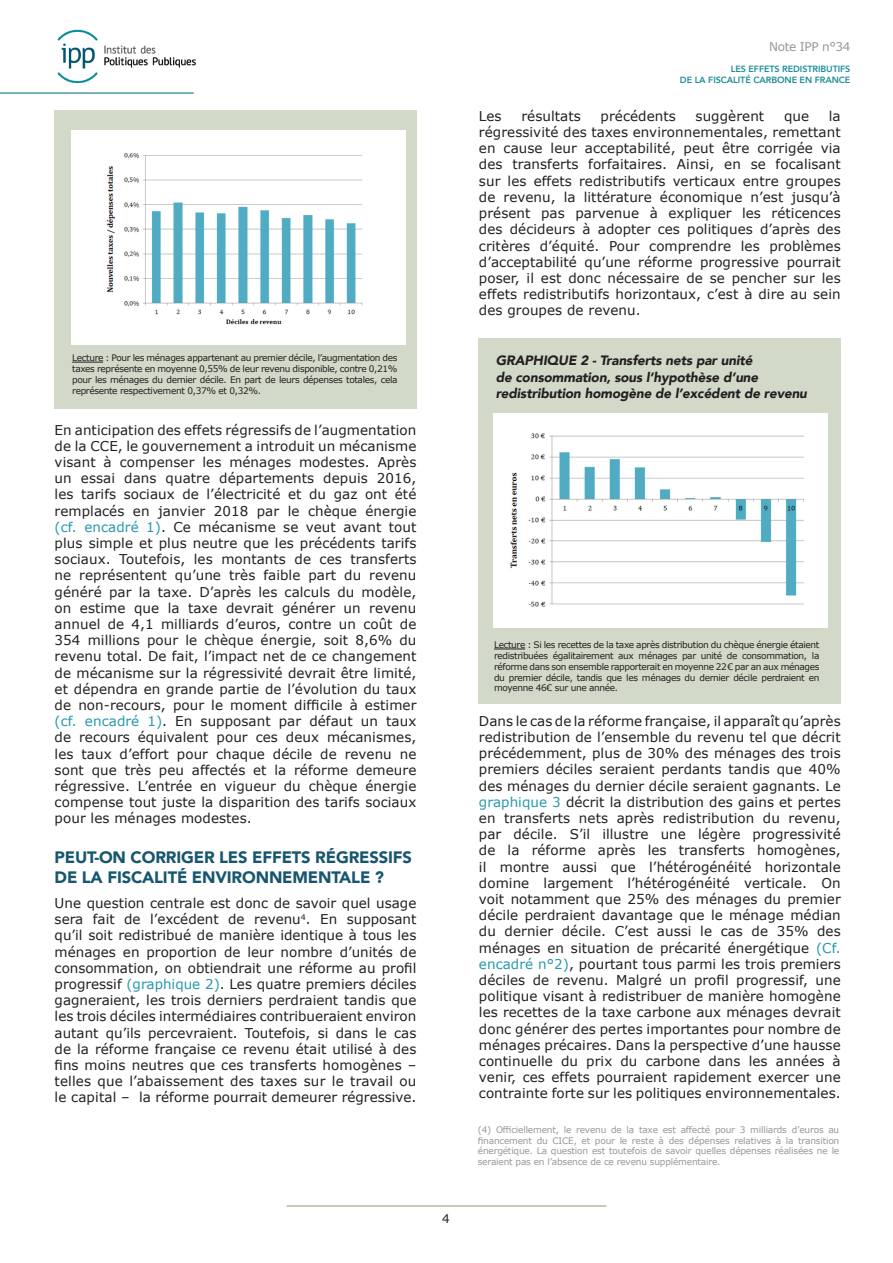
<style>
.page{position:relative;width:893px;height:1263px;background:#fff}
.page>*{position:absolute;margin:0;border:0;box-sizing:border-box;transform-origin:0 0}
.t1{font:900 16.5px/19.8px "Avenir";letter-spacing:-.01em;color:#16566e}
.t2{font:13.5px/16.2px "Verdana";letter-spacing:.005em;color:#231f20;text-align:justify}
.t3{font:italic 900 13.5px/16.5px "Avenir";letter-spacing:-.01em;color:#231f20}
.t4{font:12px "Verdana";letter-spacing:-.03em;color:#96979a}
.t5{font:12px "Verdana";color:#231f20}
.legende{font:9px/10.8px "Verdana";letter-spacing:-.04em;color:#231f20;text-align:justify}
.legende-2{font:9px/10.8px "Verdana";letter-spacing:-.02em;color:#96979a;text-align:justify}
.t6{font:800 9px/10.8px "Avenir";letter-spacing:-.01em;color:#1c8d9b;text-align:right}
.s1{color:#2698ae}
</style>
<div class="page">
<hr style="left:287px;top:1205px;width:319px;height:2px;background:#aebb9e">
<div style="left:54px;top:111px;width:363px;height:298px;background:#d3d9c9"></div>
<hr style="left:72px;top:362px;width:31px;height:1px;background:#231f20">
<div style="left:71px;top:130px;width:334px;height:215px;background:#fff"></div>
<img style="left:106px;top:153px;width:257px;height:172px">
<div style="left:478px;top:338px;width:363px;height:366px;background:#d3d9c9"></div>
<div style="left:494px;top:414px;width:334px;height:214px;background:#fff"></div>
<img style="left:510px;top:433px;width:294px;height:174px">
<hr style="left:494px;top:649px;width:31px;height:1px;background:#231f20">
<img style="left:57px;top:30px;width:139px;height:54px">
<hr style="left:0;top:92px;width:194px;height:2px;background:#10798a">
<p class="t4" style="left:769px;top:39px;width:83px">Note IPP n°34</p>
<p class="t6" style="left:680px;top:64px;width:172px">LES EFFETS REDISTRIBUTIFS<br>DE LA FISCALITÉ CARBONE EN FRANCE</p>
<p class="t2" style="left:479px;top:108px;width:24px">Les</p>
<p class="t2" style="left:521px;top:108px;width:61px">résultats</p>
<p class="t2" style="left:601px;top:108px;width:77px">précédents</p>
<p class="t2" style="left:696px;top:108px;width:70px">suggèrent</p>
<p class="t2" style="left:784px;top:108px;width:27px">que</p>
<p class="t2" style="left:479px;top:108px;width:363px;text-indent:350px">la régressivité des taxes environnementales, remettant en cause leur acceptabilité, peut être corrigée via des transferts forfaitaires. Ainsi, en se focalisant sur les effets redistributifs verticaux entre groupes de revenu, la littérature économique n’est jusqu’à présent pas parvenue à expliquer les réticences des décideurs à adopter ces politiques d’après des critères d’équité. Pour comprendre les problèmes d’acceptabilité qu’une réforme progressive pourrait poser, il est donc nécessaire de se pencher sur les effets redistributifs horizontaux, c’est à dire au sein des groupes de revenu.</p>
<p class="legende" style="left:72px;top:353px;width:327px">Lecture : Pour les ménages appartenant au premier décile, l’augmentation des taxes représente en moyenne 0,55% de leur revenu disponible, contre 0,21% pour les ménages du dernier décile. En part de leurs dépenses totales, cela représente respectivement 0,37% et 0,32%.</p>
<p class="t3" style="left:496px;top:352px;width:313px">GRAPHIQUE 2 - Transferts nets par unité<br>de consommation, sous l’hypothèse d’une redistribution homogène de l’excédent de revenu</p>
<p class="t2" style="left:55px;top:422px;width:363px">En anticipation des effets régressifs de l’augmentation de la CCE, le gouvernement a introduit un mécanisme visant à compenser les ménages modestes. Après un essai dans quatre départements depuis 2016, les tarifs sociaux de l’électricité et du gaz ont été remplacés en janvier 2018 par le chèque énergie <span class="s1">(cf. encadré 1)</span>. Ce mécanisme se veut avant tout plus simple et plus neutre que les précédents tarifs sociaux. Toutefois, les montants de ces transferts ne représentent qu’une très faible part du revenu généré par la taxe. D’après les calculs du modèle, on estime que la taxe devrait générer un revenu annuel de 4,1 milliards d’euros, contre un coût de 354 millions pour le chèque énergie, soit 8,6% du revenu total. De fait, l’impact net de ce changement de mécanisme sur la régressivité devrait être limité, et dépendra en grande partie de l’évolution du taux de non-recours, pour le moment difficile à estimer <span class="s1">(cf. encadré 1)</span>. En supposant par défaut un taux de recours équivalent pour ces deux mécanismes, les taux d’effort pour chaque décile de revenu ne sont que très peu affectés et la réforme demeure régressive. L’entrée en vigueur du chèque énergie compense tout juste la disparition des tarifs sociaux pour les ménages modestes.</p>
<p class="t1" style="left:55px;top:847px;width:359px">PEUT-ON CORRIGER LES EFFETS RÉGRESSIFS<br>DE LA FISCALITÉ ENVIRONNEMENTALE ?</p>
<p class="t2" style="left:55px;top:895px;width:363px">Une question centrale est donc de savoir quel usage sera fait de l’excédent de revenu<sup>4</sup>. En supposant qu’il soit redistribué de manière identique à tous les ménages en proportion de leur nombre d’unités de consommation, on obtiendrait une réforme au profil progressif <span class="s1">(graphique 2)</span>. Les quatre premiers déciles gagneraient, les trois derniers perdraient tandis que les trois déciles intermédiaires contribueraient environ autant qu’ils percevraient. Toutefois, si dans le cas de la réforme française ce revenu était utilisé à des fins moins neutres que ces transferts homogènes – telles que l’abaissement des taxes sur le travail ou le capital – la réforme pourrait demeurer régressive.</p>
<p class="t5" style="left:442px;top:1211px;width:9px">4</p>
<p class="legende" style="left:494px;top:640px;width:327px">Lecture : Si les recettes de la taxe après distribution du chèque énergie étaient redistribuées égalitairement aux ménages par unité de consommation, la réforme dans son ensemble rapporterait en moyenne 22€ par an aux ménages du premier décile, tandis que les ménages du dernier décile perdraient en moyenne 46€ sur une année.</p>
<p class="t2" style="left:479px;top:713px;width:363px">Dans le cas de la réforme française, il apparaît qu’après redistribution de l’ensemble du revenu tel que décrit précédemment, plus de 30% des ménages des trois premiers déciles seraient perdants tandis que 40% des ménages du dernier décile seraient gagnants. Le <span class="s1">graphique 3</span> décrit la distribution des gains et pertes en transferts nets après redistribution du revenu, par décile. S’il illustre une légère progressivité de la réforme après les transferts homogènes, il montre aussi que l’hétérogénéité horizontale domine largement l’hétérogénéité verticale. On voit notamment que 25% des ménages du premier décile perdraient davantage que le ménage médian du dernier décile. C’est aussi le cas de 35% des ménages en situation de précarité énergétique <span class="s1">(Cf. encadré n°2)</span>, pourtant tous parmi les trois premiers déciles de revenu. Malgré un profil progressif, une politique visant à redistribuer de manière homogène les recettes de la taxe carbone aux ménages devrait donc générer des pertes importantes pour nombre de ménages précaires. Dans la perspective d’une hausse continuelle du prix du carbone dans les années à venir, ces effets pourraient rapidement exercer une contrainte forte sur les politiques environnementales.</p>
<p class="legende-2" style="left:478px;top:1124px;width:363px">(4) Officiellement, le revenu de la taxe est affecté pour 3 milliards d’euros au financement du CICE, et pour le reste à des dépenses relatives à la transition énergétique. La question est toutefois de savoir quelles dépenses réalisées ne le seraient pas en l’absence de ce revenu supplémentaire.</p>
</div>
